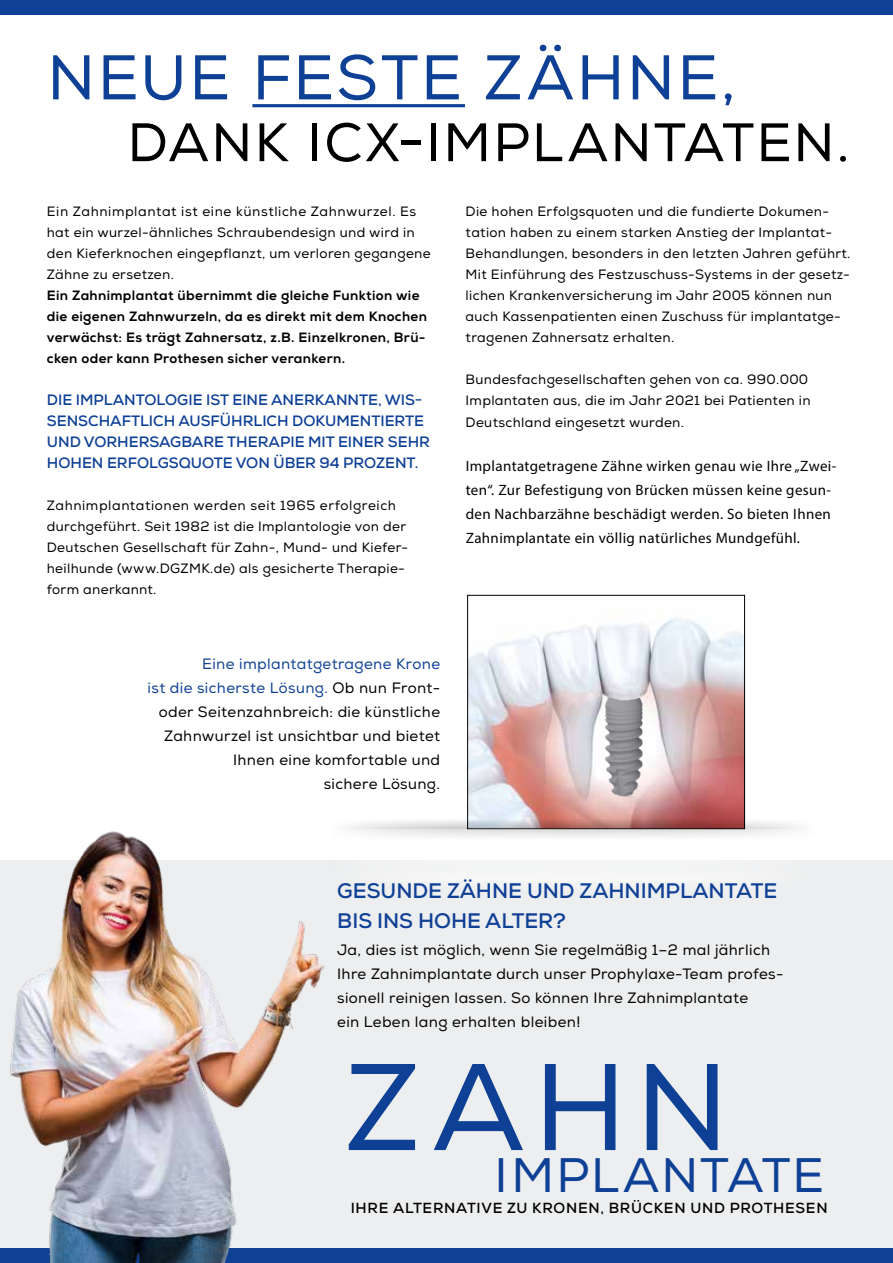
<style>
.page{position:relative;width:893px;height:1263px;background:#fff}
.page>*{position:absolute;margin:0;border:0;box-sizing:border-box;transform-origin:0 0}
.t1{font:122.85px "Nexa";color:#0e4096}
.t2{font:63px "Nexa";letter-spacing:.04em;color:#0e4096}
.t3{font:54px "Nexa";letter-spacing:.04em;color:#000}
.t4{font:48.3px "Nexa";letter-spacing:.04em;color:#0e4096}
.t5{font:700 21px/30px "Nexa";color:#0e4096}
.t6{font:15px/24px "Nexa";letter-spacing:.025em;color:#000;text-align:right}
.t7{font:15px/24px "Myriad Pro";letter-spacing:.025em;color:#000}
.t8{font:700 15px/21px "Nexa";color:#0e4096}
.t9{font:700 14.55px "Nexa";letter-spacing:.05em;color:#000}
.t10{font:13.5px/21px "Nexa";letter-spacing:.025em;color:#000}
.t11{font:13.5px/21px "Nexa X Bold";letter-spacing:.025em;color:#000}
.s1{color:#0e4096}
</style>
<div class="page">
<div style="left:0;top:860px;width:893px;height:403px;background:#edeeef"></div>
<hr style="left:252px;top:104px;width:213px;height:3px;background:#0e4096">
<div style="left:0;top:0;width:893px;height:15px;background:#0e4096"></div>
<div style="left:0;top:1248px;width:893px;height:15px;background:#0e4096"></div>
<img style="left:469px;top:618px;width:274px;height:200px">
<div style="left:467px;top:595px;width:278px;height:234px;border:1px solid #000"></div>
<img style="left:592px;top:687px;width:70px;height:123px">
<div style="left:322px;top:823px;width:506px;height:68px;background:#eeeff0"></div>
<div style="left:319px;top:818px;width:507px;height:69px;background:#000;opacity:.35"></div>
<div style="left:330px;top:829px;width:487px;height:51px;background:#f7f7f8"></div>
<img style="left:10px;top:818px;width:322px;height:445px">
<h2 class="t2" style="left:47px;top:40px;width:690px">NEUE FESTE ZÄHNE,</h2>
<h3 class="t3" style="left:127px;top:110px;width:723px">DANK ICX-IMPLANTATEN.</h3>
<p class="t10" style="left:47px;top:201px;width:385px">Ein Zahnimplantat ist eine künstliche Zahnwurzel. Es hat ein wurzel-ähnliches Schraubendesign und wird in den Kieferknochen eingepflanzt, um verloren gegangene Zähne zu ersetzen.</p>
<p class="t11" style="left:47px;top:285px;width:382px">Ein Zahnimplantat übernimmt die gleiche Funktion wie die eigenen Zahnwurzeln, da es direkt mit dem Knochen verwächst: Es trägt Zahnersatz, z.B. Einzelkronen, Brü&shy;cken oder kann Prothesen sicher verankern.</p>
<p class="t8" style="left:47px;top:390px;width:385px">DIE IMPLANTOLOGIE IST EINE ANERKANNTE, WIS-SENSCHAFTLICH AUSFÜHRLICH DOKUMENTIERTE UND VORHERSAGBARE THERAPIE MIT EINER SEHR HOHEN ERFOLGSQUOTE VON ÜBER 94 PROZENT.</p>
<p class="t10" style="left:47px;top:495px;width:363px">Zahnimplantationen werden seit 1965 erfolgreich durchgeführt. Seit 1982 ist die Implantologie von der Deutschen Gesellschaft für Zahn-, Mund- und Kiefer&shy;heilhunde (www.DGZMK.de) als gesicherte Therapie&shy;form anerkannt.</p>
<p class="t6" style="left:148px;top:652px;width:294px"><span class="s1">Eine implantatgetragene Krone<br>ist die sicherste Lösung.</span> Ob nun Front&shy;oder Seitenzahnbreich: die künstliche<br>Zahnwurzel ist unsichtbar und bietet<br>Ihnen eine komfortable und<br>sichere Lösung.</p>
<p class="t10" style="left:466px;top:201px;width:386px">Die hohen Erfolgsquoten und die fundierte Dokumen&shy;tation haben zu einem starken Anstieg der Implantat-Behandlungen, besonders in den letzten Jahren geführt.<br>Mit Einführung des Festzuschuss-Systems in der gesetz&shy;lichen Krankenversicherung im Jahr 2005 können nun auch Kassenpatienten einen Zuschuss für implantatge&shy;tragenen Zahnersatz erhalten.</p>
<p class="t10" style="left:466px;top:370px;width:346px">Bundesfachgesellschaften gehen von ca. 990.000<br>Implantaten aus, die im Jahr 2021 bei Patienten in<br>Deutschland eingesetzt wurden.</p>
<p class="t7" style="left:466px;top:454px;width:372px">Implantatgetragene Zähne wirken genau wie Ihre „Zwei&shy;ten“. Zur Befestigung von Brücken müssen keine gesun&shy;den Nachbarzähne beschädigt werden. So bieten Ihnen Zahnimplantate ein völlig natürliches Mundgefühl.</p>
<h3 class="t5" style="left:337px;top:876px;width:442px">GESUNDE ZÄHNE UND ZAHNIMPLANTATE<br>BIS INS HOHE ALTER?</h3>
<p class="t6" style="left:337px;top:938px;width:448px;text-align:left">Ja, dies ist möglich, wenn Sie regelmäßig 1–2 mal jährlich Ihre Zahnimplantate durch unser Prophylaxe-Team profes&shy;sionell reinigen lassen. So können Ihre Zahnimplantate<br>ein Leben lang erhalten bleiben!</p>
<h1 class="t1" style="left:345px;top:1034px;width:385px">ZAHN</h1>
<h3 class="t4" style="left:494px;top:1147px;width:331px">IMPLANTATE</h3>
<p class="t9" style="left:351px;top:1198px;width:478px">IHRE ALTERNATIVE ZU KRONEN, BRÜCKEN UND PROTHESEN</p>
</div>
